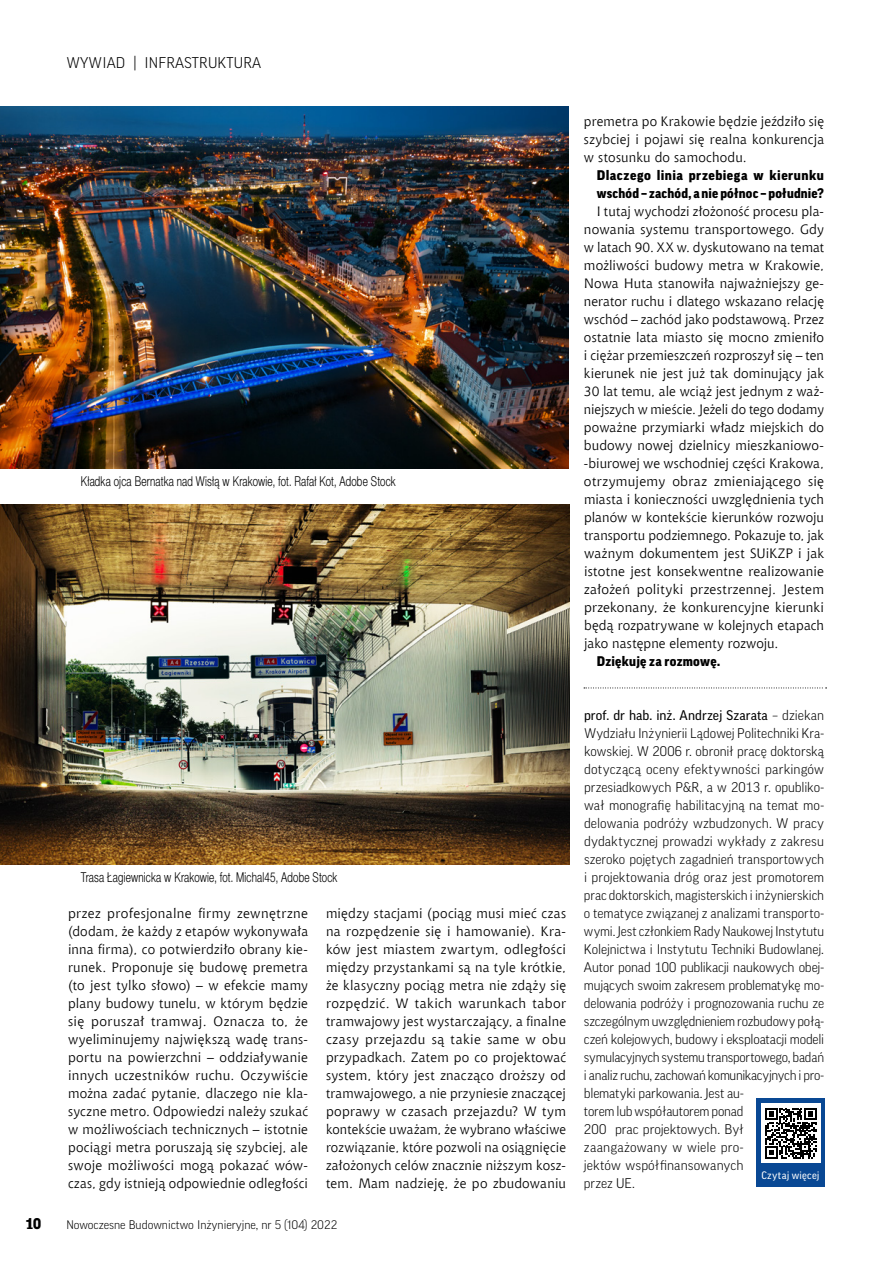
<style>
.page{position:relative;width:893px;height:1263px;background:#fff}
.page>*{position:absolute;margin:0;border:0;box-sizing:border-box;transform-origin:0 0}
.t1{font:300 15px "Good Pro";letter-spacing:.01em;color:#000}
.t2{font:900 15px "Good Pro";color:#000}
.text_podstawowy{font:13.5px/18px "Chianti EU";letter-spacing:.01em;color:#000;text-align:justify}
.opis_artykulu{font:300 13.5px/18px "Good Pro";letter-spacing:-.005em;color:#000}
.podpos_zdjecia_2{font:13.5px "Switzer Cnd EFN Light";letter-spacing:.015em;color:#000;scale:.9 1}
.pytania{font:900 13.5px/18px "Good Pro";letter-spacing:.02em;color:#000}
.t3{font:300 12px "Good Pro";color:#000}
.opis_artykulu-2{font:10.5px "Good Pro";letter-spacing:.02em;color:#fff}
.s1{font-weight:400}
</style>
<div class="page">
<img style="left:0;top:106px;width:568px;height:362px">
<div style="left:756px;top:1098px;width:69px;height:89px;background:#094894"></div>
<div style="left:761px;top:1103px;width:60px;height:60px;background:#fff"></div>
<svg style="left:765px;top:1108px;width:51px;height:51px"></svg>
<svg style="left:584px;top:688px;width:243px;height:1px"></svg>
<img style="left:0;top:504px;width:570px;height:360px">
<p class="t1" style="left:66px;top:54px;width:196px">WYWIAD | INFRASTRUKTURA</p>
<p class="podpos_zdjecia_2" style="left:81px;top:473px;width:351px">Kładka ojca Bernatka nad Wisłą w Krakowie, fot. Rafał Kot, Adobe Stock</p>
<p class="podpos_zdjecia_2" style="left:81px;top:869px;width:287px">Trasa Łagiewnicka w Krakowie, fot. Michal45, Adobe Stock</p>
<p class="text_podstawowy" style="left:68px;top:904px;width:242px">przez profesjonalne firmy zewnętrzne (dodam, że każdy z etapów wykonywała inna firma), co potwierdziło obrany kie&shy;runek. Proponuje się budowę premetra (to jest tylko słowo) – w efekcie mamy plany budowy tunelu, w którym będzie się poruszał tramwaj. Oznacza to, że wyeliminujemy największą wadę trans&shy;portu na powierzchni – oddziaływanie innych uczestników ruchu. Oczywiście można zadać pytanie, dlaczego nie kla&shy;syczne metro. Odpowiedzi należy szukać w możliwościach technicznych – istotnie pociągi metra poruszają się szybciej, ale swoje możliwości mogą pokazać wów&shy;czas, gdy istnieją odpowiednie odległości</p>
<p class="text_podstawowy" style="left:326px;top:904px;width:242px">między stacjami (pociąg musi mieć czas na rozpędzenie się i hamowanie). Kra&shy;ków jest miastem zwartym, odległości między przystankami są na tyle krótkie, że klasyczny pociąg metra nie zdąży się rozpędzić. W takich warunkach tabor tramwajowy jest wystarczający, a finalne czasy przejazdu są takie same w obu przypadkach. Zatem po co projektować system, który jest znacząco droższy od tramwajowego, a nie przyniesie znaczącej poprawy w czasach przejazdu? W tym kontekście uważam, że wybrano właściwe rozwiązanie, które pozwoli na osiągnięcie założonych celów znacznie niższym kosz&shy;tem. Mam nadzieję, że po zbudowaniu</p>
<p class="t2" style="left:25px;top:1215px;width:17px">10</p>
<p class="t3" style="left:66px;top:1218px;width:272px">Nowoczesne Budownictwo Inżynieryjne, nr 5 (104) 2022</p>
<p class="text_podstawowy" style="left:584px;top:112px;width:242px">premetra po Krakowie będzie jeździło się szybciej i pojawi się realna konkurencja w stosunku do samochodu.</p>
<p class="pytania" style="left:597px;top:166px;width:229px">Dlaczego linia przebiega w kierunku wschód – zachód, a nie północ – południe?</p>
<p class="text_podstawowy" style="left:584px;top:202px;width:242px;text-indent:13px">I tutaj wychodzi złożoność procesu pla&shy;nowania systemu transportowego. Gdy w latach 90. XX w. dyskutowano na temat możliwości budowy metra w Krakowie, Nowa Huta stanowiła najważniejszy ge&shy;nerator ruchu i dlatego wskazano relację wschód – zachód jako podstawową. Przez ostatnie lata miasto się mocno zmieniło i ciężar przemieszczeń rozproszył się – ten kierunek nie jest już tak dominujący jak 30 lat temu, ale wciąż jest jednym z waż&shy;niejszych w mieście. Jeżeli do tego dodamy poważne przymiarki władz miejskich do budowy nowej dzielnicy mieszkaniowo--biurowej we wschodniej części Krakowa, otrzymujemy obraz zmieniającego się miasta i konieczności uwzględnienia tych planów w kontekście kierunków rozwoju transportu podziemnego. Pokazuje to, jak ważnym dokumentem jest SUiKZP i jak istotne jest konsekwentne realizowanie założeń polityki przestrzennej. Jestem przekonany, że konkurencyjne kierunki będą rozpatrywane w kolejnych etapach jako następne elementy rozwoju.</p>
<p class="pytania" style="left:597px;top:652px;width:125px">Dziękuję za rozmowę.</p>
<p class="opis_artykulu" style="left:584px;top:706px;width:242px"><span class="s1">prof. dr hab. inż. Andrzej Szarata</span> – dziekan Wydziału Inżynierii Lądowej Politechniki Kra&shy;kowskiej. W 2006 r. obronił pracę doktorską dotyczącą oceny efektywności parkingów przesiadkowych P&amp;R, a w 2013 r. opubliko&shy;wał monografię habilitacyjną na temat mo&shy;delowania podróży wzbudzonych. W pracy dydaktycznej prowadzi wykłady z zakresu szeroko pojętych zagadnień transportowych i projektowania dróg oraz jest promotorem prac doktorskich, magisterskich i inżynierskich o tematyce związanej z analizami transporto&shy;wymi. Jest członkiem Rady Naukowej Instytutu Kolejnictwa i Instytutu Techniki Budowlanej.<br>Autor ponad 100 publikacji naukowych obej&shy;mujących swoim zakresem problematykę mo&shy;delowania podróży i prognozowania ruchu ze szczególnym uwzględnieniem rozbudowy połą&shy;czeń kolejowych, budowy i eksploatacji modeli symulacyjnych systemu transportowego, badań i analiz ruchu, zachowań komunikacyjnych i pro&shy;blematyki parkowania. Jest au-<br>torem lub współautorem ponad<br>200 prac projektowych. Był zaangażowany w wiele pro-<br>jektów współfinansowanych<br>przez UE.</p>
<p class="opis_artykulu-2" style="left:761px;top:1169px;width:60px">Czytaj więcej</p>
</div>
